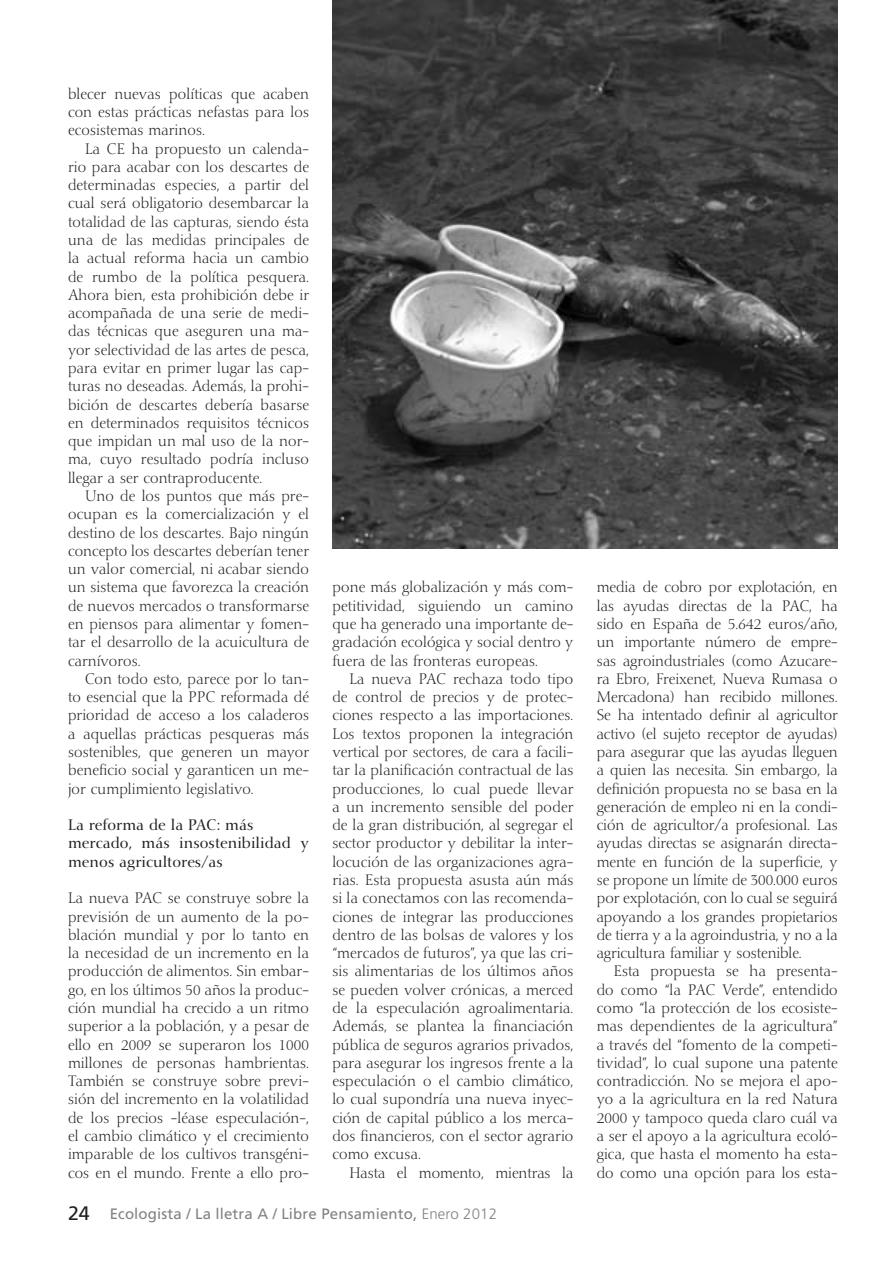
<style>
.page{position:relative;width:893px;height:1263px;background:#fff}
.page>*{position:absolute;margin:0;border:0;box-sizing:border-box;transform-origin:0 0}
.t1{font:300 15px/18.3px "Nofret";letter-spacing:.01em;color:#231f20;text-align:justify}
.t2{font:15px/18.3px "Nofret";letter-spacing:.01em;color:#231f20}
.t3{font:15px "Frutiger";letter-spacing:.01em;color:#808285}
.s1{font-size:19.5px;color:#231f20}
.s2{font-weight:300}
</style>
<div class="page">
<img style="left:332px;top:0;width:506px;height:549px">
<p class="t1" style="left:68px;top:85px;width:242px">blecer nuevas políticas que acaben con estas prácticas nefastas para los ecosistemas marinos.</p>
<p class="t1" style="left:68px;top:139px;width:242px;text-indent:17px">La CE ha propuesto un calenda&shy;rio para acabar con los descartes de determinadas especies, a partir del cual será obligatorio desembarcar la totalidad de las capturas, siendo ésta una de las medidas principales de la actual reforma hacia un cambio de rumbo de la política pesquera.<br>Ahora bien, esta prohibición debe ir acompañada de una serie de medi&shy;das técnicas que aseguren una ma&shy;yor selectividad de las artes de pesca, para evitar en primer lugar las cap&shy;turas no deseadas. Además, la prohi&shy;bición de descartes debería basarse en determinados requisitos técnicos que impidan un mal uso de la nor&shy;ma, cuyo resultado podría incluso llegar a ser contraproducente.</p>
<p class="t1" style="left:68px;top:487px;width:242px;text-indent:17px">Uno de los puntos que más pre&shy;ocupan es la comercialización y el destino de los descartes. Bajo ningún concepto los descartes deberían tener un valor comercial, ni acabar siendo un sistema que favorezca la creación de nuevos mercados o transformarse en piensos para alimentar y fomen&shy;tar el desarrollo de la acuicultura de carnívoros.</p>
<p class="t1" style="left:68px;top:670px;width:242px;text-indent:17px">Con todo esto, parece por lo tan&shy;to esencial que la PPC reformada dé prioridad de acceso a los caladeros a aquellas prácticas pesqueras más sostenibles, que generen un mayor beneficio social y garanticen un me&shy;jor cumplimiento legislativo.</p>
<p class="t2" style="left:68px;top:816px;width:242px">La reforma de la PAC: más mercado, más insostenibilidad y menos agricultores/as</p>
<p class="t1" style="left:68px;top:889px;width:242px">La nueva PAC se construye sobre la previsión de un aumento de la po&shy;blación mundial y por lo tanto en la necesidad de un incremento en la producción de alimentos. Sin embar&shy;go, en los últimos 50 años la produc&shy;ción mundial ha crecido a un ritmo superior a la población, y a pesar de ello en 2009 se superaron los 1000 millones de personas hambrientas.<br>También se construye sobre previ&shy;sión del incremento en la volatilidad de los precios -léase especulación-, el cambio climático y el crecimiento imparable de los cultivos transgéni&shy;cos en el mundo. Frente a ello pro-</p>
<p class="t1" style="left:332px;top:578px;width:242px">pone más globalización y más com&shy;petitividad, siguiendo un camino que ha generado una importante de&shy;gradación ecológica y social dentro y fuera de las fronteras europeas.</p>
<p class="t1" style="left:332px;top:670px;width:242px;text-indent:17px">La nueva PAC rechaza todo tipo de control de precios y de protec&shy;ciones respecto a las importaciones.<br>Los textos proponen la integración vertical por sectores, de cara a facili&shy;tar la planificación contractual de las producciones, lo cual puede llevar a un incremento sensible del poder de la gran distribución, al segregar el sector productor y debilitar la inter&shy;locución de las organizaciones agra&shy;rias. Esta propuesta asusta aún más si la conectamos con las recomenda&shy;ciones de integrar las producciones dentro de las bolsas de valores y los “mercados de futuros”, ya que las cri&shy;sis alimentarias de los últimos años se pueden volver crónicas, a merced de la especulación agroalimentaria.<br>Además, se plantea la financiación pública de seguros agrarios privados, para asegurar los ingresos frente a la especulación o el cambio climático, lo cual supondría una nueva inyec&shy;ción de capital público a los merca&shy;dos financieros, con el sector agrario como excusa.</p>
<p class="t1" style="left:349px;top:1163px;width:225px">Hasta el momento, mientras la</p>
<p class="t3" style="left:68px;top:1205px;width:430px"><span class="s1">24</span> Ecologista / La lletra A / Libre Pensamiento, <span class="s2">Enero 2012</span></p>
<p class="t1" style="left:597px;top:578px;width:242px">media de cobro por explotación, en las ayudas directas de la PAC, ha sido en España de 5.642 euros/año, un importante número de empre&shy;sas agroindustriales (como Azucare&shy;ra Ebro, Freixenet, Nueva Rumasa o Mercadona) han recibido millones.<br>Se ha intentado definir al agricultor activo (el sujeto receptor de ayudas) para asegurar que las ayudas lleguen a quien las necesita. Sin embargo, la definición propuesta no se basa en la generación de empleo ni en la condi&shy;ción de agricultor/a profesional. Las ayudas directas se asignarán directa&shy;mente en función de la superficie, y se propone un límite de 300.000 euros por explotación, con lo cual se seguirá apoyando a los grandes propietarios de tierra y a la agroindustria, y no a la agricultura familiar y sostenible.</p>
<p class="t1" style="left:597px;top:962px;width:242px;text-indent:17px">Esta propuesta se ha presenta&shy;do como “la PAC Verde”, entendido como “la protección de los ecosiste&shy;mas dependientes de la agricultura” a través del “fomento de la competi&shy;tividad”, lo cual supone una patente contradicción. No se mejora el apo&shy;yo a la agricultura en la red Natura 2000 y tampoco queda claro cuál va a ser el apoyo a la agricultura ecoló&shy;gica, que hasta el momento ha esta&shy;do como una opción para los esta-</p>
</div>
